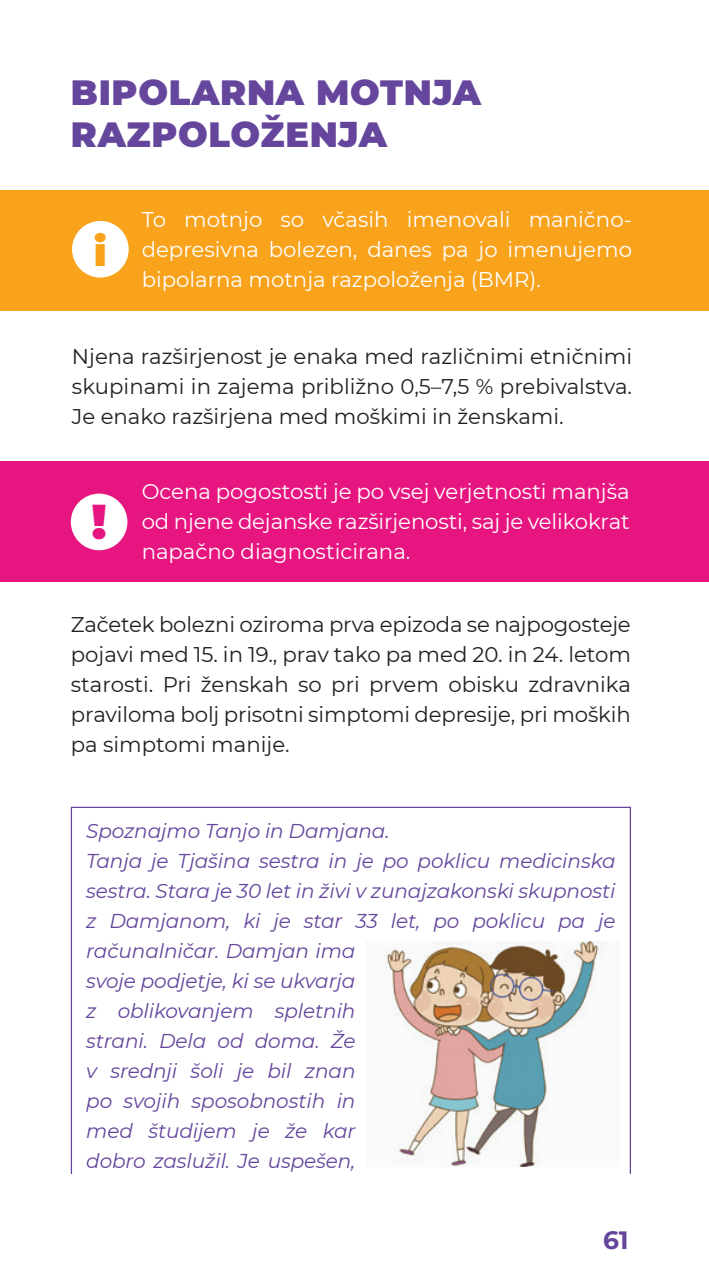
<style>
.page{position:relative;width:709px;height:1276px;background:#fff}
.page>*{position:absolute;margin:0;border:0;box-sizing:border-box;transform-origin:0 0}
.t1{font:900 48.75px "Montserrat";color:#e7157f}
.t2{font:900 40px "Montserrat";color:#f9a21c}
.t3{font:900 35px/42px "Montserrat";letter-spacing:.02em;color:#65469c}
.t4{font:700 25px "Montserrat";color:#65469c}
.t5{font:21.25px/30px "Montserrat";color:#231f20;text-align:justify}
.t6{font:21.25px/30px "Montserrat";color:#fff;text-align:justify}
.t7{font:italic 20px/30px "Montserrat";letter-spacing:-.005em;color:#65469c}
</style>
<div class="page">
<div style="left:0;top:191px;width:709px;height:120px;background:#f9a21c"></div>
<div style="left:0;top:461px;width:709px;height:120px;background:#e7157f"></div>
<img style="left:384px;top:941px;width:220px;height:225px">
<div style="left:71px;top:493px;width:56px;height:57px;background:#fff;border-radius:50%"></div>
<div style="left:72px;top:221px;width:57px;height:56px;background:#fff;border-radius:50%"></div>
<h3 class="t3" style="left:71px;top:69px;width:412px">BIPOLARNA MOTNJA<br>RAZPOLOŽENJA</h3>
<h2 class="t2" style="left:94px;top:221px;width:15px">i</h2>
<p class="t6" style="left:142px;top:203px;width:492px">To motnjo so včasih imenovali manično&shy;depresivna bolezen, danes pa jo imenujemo bipolarna motnja razpoloženja (BMR).</p>
<p class="t5" style="left:72px;top:341px;width:561px">Njena razširjenost je enaka med različnimi etničnimi skupinami in zajema približno 0,5–7,5 % prebivalstva.<br>Je enako razširjena med moškimi in ženskami.</p>
<h1 class="t1" style="left:91px;top:485px;width:17px">!</h1>
<p class="t6" style="left:142px;top:476px;width:489px">Ocena pogostosti je po vsej verjetnosti manjša od njene dejanske razširjenosti, saj je velikokrat napačno diagnosticirana.</p>
<p class="t5" style="left:71px;top:608px;width:561px">Začetek bolezni oziroma prva epizoda se najpogosteje pojavi med 15. in 19., prav tako pa med 20. in 24. letom starosti. Pri ženskah so pri prvem obisku zdravnika praviloma bolj prisotni simptomi depresije, pri moških pa simptomi manije.</p>
<p class="t7" style="left:86px;top:815px;width:531px">Spoznajmo Tanjo in Damjana.<br>Tanja je Tjašina sestra in je po poklicu medicinska sestra. Stara je 30 let in živi v zunajzakonski skupnosti z Damjanom, ki je star 33 let, po poklicu pa je računalničar. Damjan ima<br>svoje podjetje, ki se ukvarja<br>z oblikovanjem spletnih<br>strani. Dela od doma. Že<br>v srednji šoli je bil znan<br>po svojih sposobnostih in<br>med študijem je že kar<br>dobro zaslužil. Je uspešen,</p>
<p class="t4" style="left:603px;top:1222px;width:27px">61</p>
</div>
